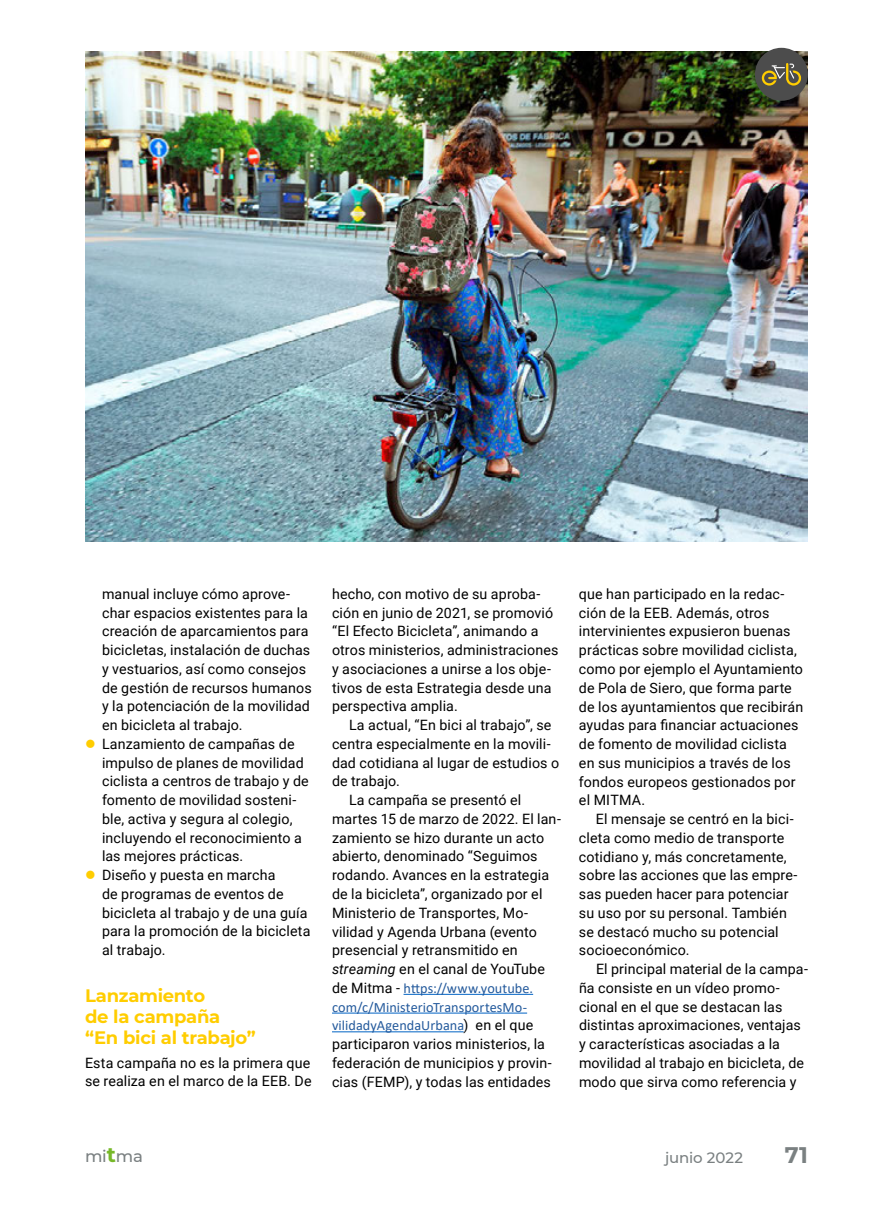
<style>
.page{position:relative;width:893px;height:1212px;background:#fff}
.page>*{position:absolute;margin:0;border:0;box-sizing:border-box;transform-origin:0 0}
.t1{font:700 22.5px "Montserrat";color:#7a8081}
.t2{font:700 18px/21px "Montserrat";letter-spacing:-.02em;color:#ffcd00}
.t3{font:500 16.5px "Montserrat";color:#7a8081}
.t4{font:500 15px "Montserrat";letter-spacing:-.005em;color:#7a8081}
.t5{font:14.25px/18.8px "Roboto";letter-spacing:.01em;color:#000}
.t6{font:14.25px/18.8px "Calibri";letter-spacing:.005em;color:#245a9c}
.s1{color:#ffcd00}
.s2{font-style:italic}
.s3{font-family:"Roboto";color:#000}
.s4{font-weight:700;font-size:21px;color:#76b828}
</style>
<div class="page">
<hr style="left:404px;top:994px;width:129px;height:1px;background:#0063c5">
<hr style="left:332px;top:1012px;width:195px;height:1px;background:#0063c5">
<hr style="left:332px;top:1031px;width:132px;height:1px;background:#0063c5">
<img style="left:85px;top:52px;width:723px;height:490px">
<div style="left:755px;top:48px;width:53px;height:53px;background:#4c4c4c;border-radius:50%"></div>
<svg style="left:762px;top:63px;width:39px;height:23px"></svg>
<p class="t5" style="left:102px;top:584px;width:211px">manual incluye cómo aprove&shy;char espacios existentes para la creación de aparcamientos para bicicletas, instalación de duchas y vestuarios, así como consejos de gestión de recursos humanos y la potenciación de la movilidad en bicicleta al trabajo.</p>
<p class="t5" style="left:102px;top:734px;width:208px;text-indent:-17px"><span class="s1">●</span> Lanzamiento de campañas de impulso de planes de movilidad ciclista a centros de trabajo y de fomento de movilidad sosteni&shy;ble, activa y segura al colegio, incluyendo el reconocimiento a las mejores prácticas.</p>
<p class="t5" style="left:102px;top:865px;width:210px;text-indent:-17px"><span class="s1">●</span> Diseño y puesta en marcha<br>de programas de eventos de bicicleta al trabajo y de una guía para la promoción de la bicicleta al trabajo.</p>
<p class="t2" style="left:85px;top:984px;width:172px">Lanzamiento<br>de la campaña “En bici al trabajo”</p>
<p class="t5" style="left:85px;top:1053px;width:228px">Esta campaña no es la primera que se realiza en el marco de la EEB. De</p>
<p class="t5" style="left:332px;top:584px;width:228px">hecho, con motivo de su aproba&shy;ción en junio de 2021, se promovió “El Efecto Bicicleta”, animando a otros ministerios, administraciones y asociaciones a unirse a los obje&shy;tivos de esta Estrategia desde una perspectiva amplia.</p>
<p class="t5" style="left:349px;top:715px;width:204px">La actual, “En bici al trabajo”, se</p>
<p class="t5" style="left:332px;top:734px;width:220px">centra especialmente en la movili-</p>
<p class="t5" style="left:332px;top:753px;width:229px">dad cotidiana al lugar de estudios o</p>
<p class="t5" style="left:332px;top:771px;width:69px">de trabajo.</p>
<p class="t5" style="left:349px;top:790px;width:174px">La campaña se presentó el</p>
<p class="t5" style="left:332px;top:809px;width:230px">martes 15 de marzo de 2022. El lan-</p>
<p class="t5" style="left:332px;top:828px;width:214px">zamiento se hizo durante un acto</p>
<p class="t5" style="left:332px;top:846px;width:207px">abierto, denominado “Seguimos</p>
<p class="t5" style="left:332px;top:865px;width:219px">rodando. Avances en la estrategia</p>
<p class="t5" style="left:332px;top:884px;width:212px">de la bicicleta”, organizado por el</p>
<p class="t5" style="left:332px;top:903px;width:198px">Ministerio de Transportes, Mo-</p>
<p class="t5" style="left:332px;top:921px;width:206px">vilidad y Agenda Urbana (evento</p>
<p class="t5" style="left:332px;top:940px;width:187px">presencial y retransmitido en</p>
<p class="t5" style="left:332px;top:959px;width:214px"><span class="s2">streaming</span> en el canal de YouTube</p>
<p class="t6" style="left:332px;top:978px;width:203px"><span class="s3">de Mitma -</span> https://www.youtube. com/c/MinisterioTransportesMo&shy;vilidadyAgendaUrbana<span class="s3">) en el que</span></p>
<p class="t5" style="left:332px;top:1034px;width:221px">participaron varios ministerios, la federación de municipios y provin&shy;cias (FEMP), y todas las entidades</p>
<p class="t5" style="left:579px;top:584px;width:226px">que han participado en la redac&shy;ción de la EEB. Además, otros intervinientes expusieron buenas prácticas sobre movilidad ciclista, como por ejemplo el Ayuntamiento de Pola de Siero, que forma parte de los ayuntamientos que recibirán ayudas para financiar actuaciones de fomento de movilidad ciclista en sus municipios a través de los fondos europeos gestionados por el MITMA.</p>
<p class="t5" style="left:579px;top:809px;width:220px;text-indent:17px">El mensaje se centró en la bici&shy;cleta como medio de transporte cotidiano y, más concretamente, sobre las acciones que las empre&shy;sas pueden hacer para potenciar su uso por su personal. También se destacó mucho su potencial socioeconómico.</p>
<p class="t5" style="left:579px;top:959px;width:230px;text-indent:17px">El principal material de la campa&shy;ña consiste en un vídeo promo&shy;cional en el que se destacan las distintas aproximaciones, ventajas y características asociadas a la movilidad al trabajo en bicicleta, de modo que sirva como referencia y</p>
<p class="t3" style="left:85px;top:1144px;width:59px">mi<span class="s4">t</span>ma</p>
<p class="t4" style="left:665px;top:1147px;width:79px">junio 2022</p>
<h1 class="t1" style="left:785px;top:1139px;width:25px">71</h1>
</div>
